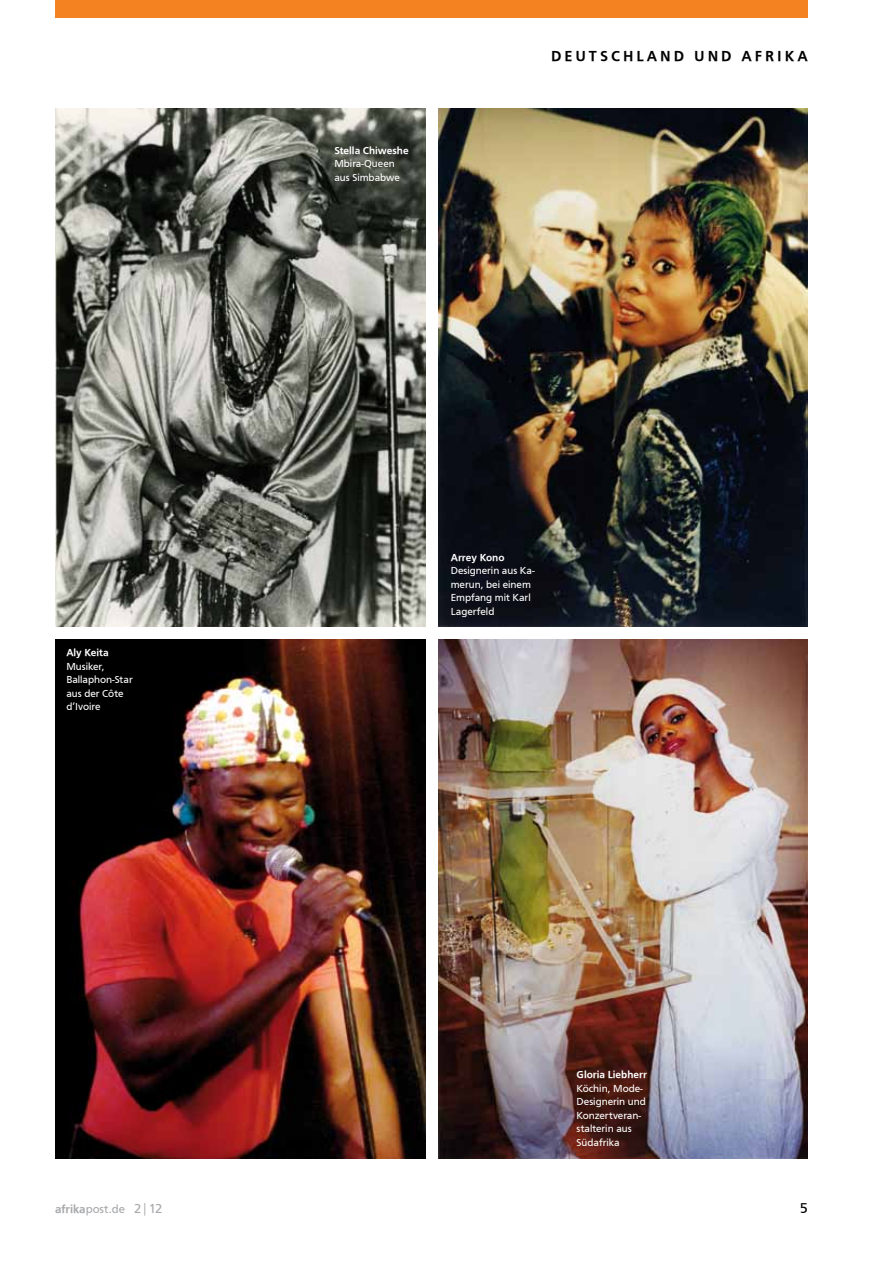
<style>
.page{position:relative;width:893px;height:1263px;background:#fff}
.page>*{position:absolute;margin:0;border:0;box-sizing:border-box;transform-origin:0 0}
.t1{font:500 15px "Front Page";letter-spacing:.2em;color:#000}
.t2{font:15px "Front Page";color:#000}
.t3{font:12px "Front Page";color:#a7a9ac}
.t4{font:10.5px/13.5px "Front Page";color:#fff}
.t5{font:500 10.5px "Front Page";color:#fff}
.s1{font-weight:500}
.s2{font-size:13.5px}
.s3{font-weight:300;font-size:15px}
</style>
<div class="page">
<div style="left:55px;top:0;width:753px;height:17px;background:#f58220"></div>
<img style="left:438px;top:108px;width:370px;height:519px">
<img style="left:438px;top:640px;width:370px;height:518px">
<img style="left:55px;top:108px;width:370px;height:519px">
<img style="left:55px;top:640px;width:370px;height:518px">
<p class="t5" style="left:66px;top:647px;width:44px">Aly Keita</p>
<p class="t4" style="left:66px;top:660px;width:68px">Musiker,<br>Ballaphon-Star aus der Côte d’Ivoire</p>
<p class="t5" style="left:334px;top:144px;width:76px">Stella Chiweshe</p>
<p class="t4" style="left:334px;top:157px;width:67px">Mbira-Queen aus Simbabwe</p>
<h1 class="t1" style="left:551px;top:47px;width:256px">Deutschla nd und Af rika</h1>
<p class="t5" style="left:451px;top:551px;width:55px">Arrey Kono</p>
<p class="t4" style="left:451px;top:564px;width:85px">Designerin aus Ka&shy;merun, bei einem<br>Empfang mit Karl<br>Lagerfeld</p>
<p class="t5" style="left:577px;top:1068px;width:72px">Gloria Liebherr</p>
<p class="t4" style="left:577px;top:1081px;width:71px">Köchin, Mode-<br>Designerin und<br>Konzertveran&shy;stalterin aus<br>Südafrika</p>
<p class="t3" style="left:55px;top:1202px;width:109px"><span class="s1">afrika</span>post.de <span class="s2">2</span><span class="s3">|</span><span class="s2">12</span></p>
<h1 class="t2" style="left:800px;top:1199px;width:10px">5</h1>
</div>
